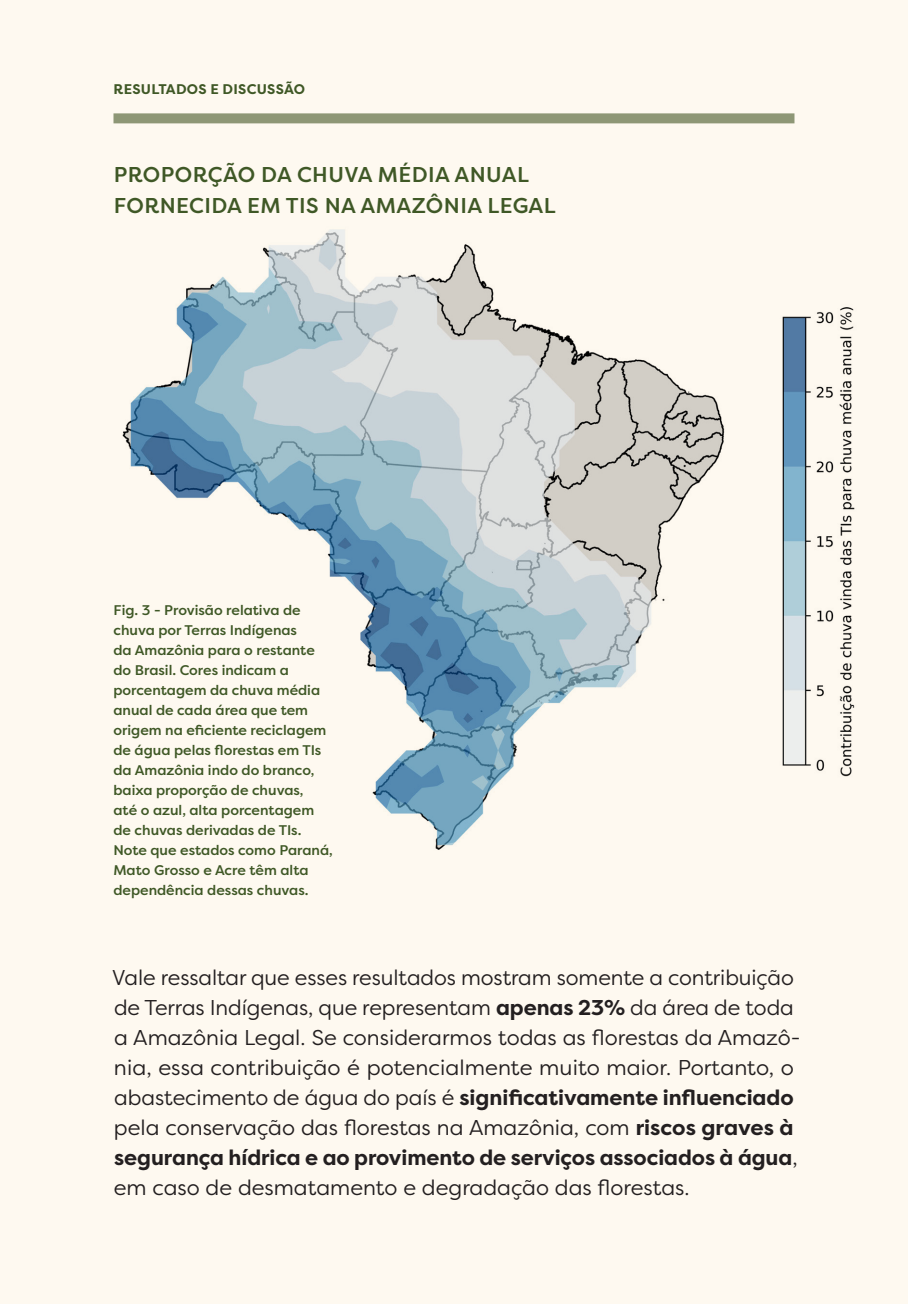
<style>
.page{position:relative;width:908px;height:1304px;background:#fff}
.page>*{position:absolute;margin:0;border:0;box-sizing:border-box;transform-origin:0 0}
.justificado_sem_recuo{font:21.4px/30px "Filson Pro";color:#231f20}
.LEGENDA{font:500 21.4px/30.6px "Filson Pro";letter-spacing:.02em;color:#3f5826}
.LEGENDA-2{font:500 14px/20px "Filson Pro";color:#3f5826}
.t1{font:700 14px "Filson Pro";letter-spacing:.02em;color:#3f5826}
.s1{font-weight:700}
</style>
<div class="page">
<div style="left:0;top:0;width:907px;height:1304px;background:#fef9f0"></div>
<img style="left:122px;top:229px;width:733px;height:621px">
<div style="left:113px;top:113px;width:681px;height:10px;background:#8e9776"></div>
<p class="t1" style="left:114px;top:80px;width:193px">RESULTADOS E DISCUSSÃO</p>
<p class="LEGENDA" style="left:114px;top:159px;width:443px">PROPORÇÃO DA CHUVA MÉDIA ANUAL<br>FORNECIDA EM TIS NA AMAZÔNIA LEGAL</p>
<p class="LEGENDA-2" style="left:113px;top:600px;width:221px">Fig. 3 - Provisão relativa de chuva por Terras Indígenas<br>da Amazônia para o restante do Brasil. Cores indicam a porcentagem da chuva média anual de cada área que tem origem na eficiente reciclagem de água pelas florestas em TIs da Amazônia indo do branco, baixa proporção de chuvas,<br>até o azul, alta porcentagem de chuvas derivadas de TIs.<br>Note que estados como Paraná,<br>Mato Grosso e Acre têm alta dependência dessas chuvas.</p>
<p class="justificado_sem_recuo" style="left:112px;top:962px;width:689px">Vale ressaltar que esses resultados mostram somente a contribuição de Terras Indígenas, que representam <span class="s1">apenas 23%</span> da área de toda a Amazônia Legal. Se considerarmos todas as florestas da Amazô&shy;nia, essa contribuição é potencialmente muito maior. Portanto, o abastecimento de água do país é <span class="s1">significativamente influenciado </span>pela conservação das florestas na Amazônia, com <span class="s1">riscos graves à segurança hídrica e ao provimento de serviços associados à água</span>, em caso de desmatamento e degradação das florestas.</p>
</div>
